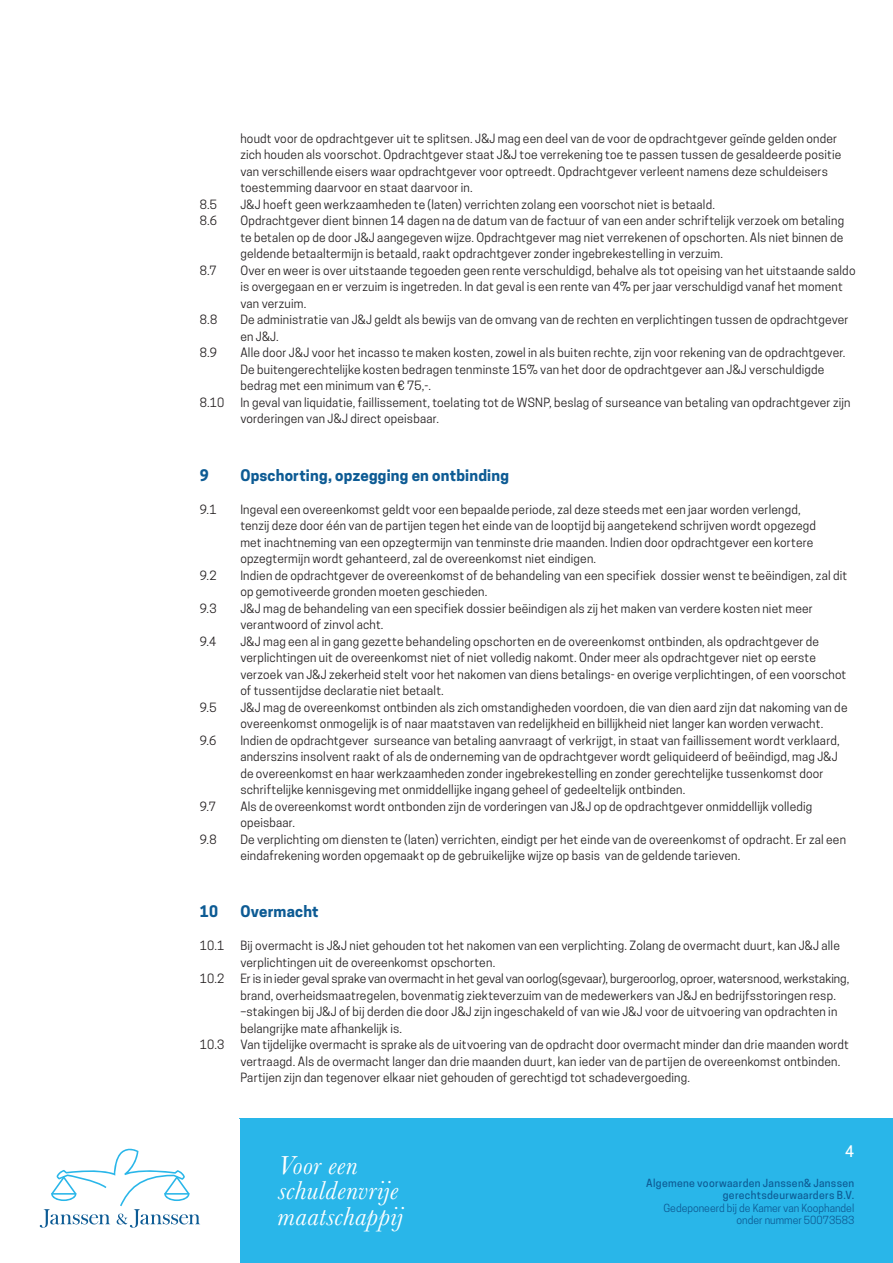
<style>
.page{position:relative;width:893px;height:1263px;background:#fff}
.page>*{position:absolute;margin:0;border:0;box-sizing:border-box;transform-origin:0 0}
.t1{font:italic 27px/25.5px "Baskerville";letter-spacing:.015em;color:#fff}
.t2{font:700 15px "Cooper Hewitt";letter-spacing:.015em;color:#0d5b94}
.t3{font:500 15px "Cooper Hewitt";color:#fff}
.t4{font:12px/16.5px "Cooper Hewitt";letter-spacing:.015em;color:#231f20}
.t5{font:500 10.5px "Cooper Hewitt";letter-spacing:.03em;color:#0d5b94}
.t6{font:10.5px "Cooper Hewitt";color:#0d5b94}
</style>
<div class="page">
<div style="left:239px;top:1118px;width:654px;height:145px;background:#29b6e9"></div>
<svg style="left:40px;top:1148px;width:160px;height:80px"></svg>
<p class="t4" style="left:240px;top:130px;width:602px">houdt voor de opdrachtgever uit te splitsen. J&amp;J mag een deel van de voor de opdrachtgever geïnde gelden onder zich houden als voorschot. Opdrachtgever staat J&amp;J toe verrekening toe te passen tussen de gesaldeerde positie van verschillende eisers waar opdrachtgever voor optreedt. Opdrachtgever verleent namens deze schuldeisers toestemming daarvoor en staat daarvoor in.</p>
<p class="t4" style="left:200px;top:196px;width:19px">8.5</p>
<p class="t4" style="left:240px;top:196px;width:476px">J&amp;J hoeft geen werkzaamheden te (laten) verrichten zolang een voorschot niet is betaald.</p>
<p class="t4" style="left:200px;top:213px;width:19px">8.6</p>
<p class="t4" style="left:240px;top:213px;width:605px;text-align:justify">Opdrachtgever dient binnen 14 dagen na de datum van de factuur of van een ander schriftelijk verzoek om betaling te betalen op de door J&amp;J aangegeven wijze. Opdrachtgever mag niet verrekenen of opschorten. Als niet binnen de geldende betaaltermijn is betaald, raakt opdrachtgever zonder ingebrekestelling in verzuim.</p>
<p class="t4" style="left:200px;top:262px;width:18px">8.7</p>
<p class="t4" style="left:240px;top:262px;width:617px">Over en weer is over uitstaande tegoeden geen rente verschuldigd, behalve als tot opeising van het uitstaande saldo is overgegaan en er verzuim is ingetreden. In dat geval is een rente van 4% per jaar verschuldigd vanaf het moment van verzuim.</p>
<p class="t4" style="left:200px;top:312px;width:19px">8.8</p>
<p class="t4" style="left:240px;top:312px;width:610px">De administratie van J&amp;J geldt als bewijs van de omvang van de rechten en verplichtingen tussen de opdrachtgever en J&amp;J.</p>
<p class="t4" style="left:200px;top:345px;width:19px">8.9</p>
<p class="t4" style="left:240px;top:345px;width:607px">Alle door J&amp;J voor het incasso te maken kosten, zowel in als buiten rechte, zijn voor rekening van de opdrachtgever.<br>De buitengerechtelijke kosten bedragen tenminste 15% van het door de opdrachtgever aan J&amp;J verschuldigde bedrag met een minimum van € 75,-.</p>
<p class="t4" style="left:200px;top:394px;width:26px">8.10</p>
<p class="t4" style="left:240px;top:394px;width:612px">In geval van liquidatie, faillissement, toelating tot de WSNP, beslag of surseance van betaling van opdrachtgever zijn vorderingen van J&amp;J direct opeisbaar.</p>
<p class="t2" style="left:200px;top:466px;width:10px">9</p>
<p class="t2" style="left:240px;top:466px;width:270px">Opschorting, opzegging en ontbinding</p>
<p class="t4" style="left:200px;top:501px;width:18px">9.1</p>
<p class="t4" style="left:240px;top:501px;width:577px">Ingeval een overeenkomst geldt voor een bepaalde periode, zal deze steeds met een jaar worden verlengd, tenzij deze door één van de partijen tegen het einde van de looptijd bij aangetekend schrijven wordt opgezegd met inachtneming van een opzegtermijn van tenminste drie maanden. Indien door opdrachtgever een kortere opzegtermijn wordt gehanteerd, zal de overeenkomst niet eindigen.</p>
<p class="t4" style="left:200px;top:567px;width:18px">9.2</p>
<p class="t4" style="left:240px;top:567px;width:608px">Indien de opdrachtgever de overeenkomst of de behandeling van een specifiek dossier wenst te beëindigen, zal dit op gemotiveerde gronden moeten geschieden.</p>
<p class="t4" style="left:200px;top:600px;width:18px">9.3</p>
<p class="t4" style="left:240px;top:600px;width:574px">J&amp;J mag de behandeling van een specifiek dossier beëindigen als zij het maken van verdere kosten niet meer verantwoord of zinvol acht.</p>
<p class="t4" style="left:200px;top:633px;width:18px">9.4</p>
<p class="t4" style="left:240px;top:633px;width:608px">J&amp;J mag een al in gang gezette behandeling opschorten en de overeenkomst ontbinden, als opdrachtgever de verplichtingen uit de overeenkomst niet of niet volledig nakomt. Onder meer als opdrachtgever niet op eerste verzoek van J&amp;J zekerheid stelt voor het nakomen van diens betalings- en overige verplichtingen, of een voorschot of tussentijdse declaratie niet betaalt.</p>
<p class="t4" style="left:200px;top:699px;width:18px">9.5</p>
<p class="t4" style="left:240px;top:699px;width:609px">J&amp;J mag de overeenkomst ontbinden als zich omstandigheden voordoen, die van dien aard zijn dat nakoming van de overeenkomst onmogelijk is of naar maatstaven van redelijkheid en billijkheid niet langer kan worden verwacht.</p>
<p class="t4" style="left:200px;top:732px;width:18px">9.6</p>
<p class="t4" style="left:240px;top:732px;width:601px">Indien de opdrachtgever surseance van betaling aanvraagt of verkrijgt, in staat van faillissement wordt verklaard, anderszins insolvent raakt of als de onderneming van de opdrachtgever wordt geliquideerd of beëindigd, mag J&amp;J de overeenkomst en haar werkzaamheden zonder ingebrekestelling en zonder gerechtelijke tussenkomst door schriftelijke kennisgeving met onmiddellijke ingang geheel of gedeeltelijk ontbinden.</p>
<p class="t4" style="left:200px;top:798px;width:18px">9.7</p>
<p class="t4" style="left:240px;top:798px;width:573px">Als de overeenkomst wordt ontbonden zijn de vorderingen van J&amp;J op de opdrachtgever onmiddellijk volledig opeisbaar.</p>
<p class="t4" style="left:200px;top:831px;width:18px">9.8</p>
<p class="t4" style="left:240px;top:831px;width:607px">De verplichting om diensten te (laten) verrichten, eindigt per het einde van de overeenkomst of opdracht. Er zal een eindafrekening worden opgemaakt op de gebruikelijke wijze op basis van de geldende tarieven.</p>
<p class="t2" style="left:200px;top:902px;width:20px">10</p>
<p class="t2" style="left:240px;top:902px;width:80px">Overmacht</p>
<p class="t4" style="left:200px;top:937px;width:26px">10.1</p>
<p class="t4" style="left:240px;top:937px;width:601px">Bij overmacht is J&amp;J niet gehouden tot het nakomen van een verplichting. Zolang de overmacht duurt, kan J&amp;J alle verplichtingen uit de overeenkomst opschorten.</p>
<p class="t4" style="left:200px;top:970px;width:26px">10.2</p>
<p class="t4" style="left:240px;top:970px;width:610px">Er is in ieder geval sprake van overmacht in het geval van oorlog(sgevaar), burgeroorlog, oproer, watersnood, werkstaking, brand, overheidsmaatregelen, bovenmatig ziekteverzuim van de medewerkers van J&amp;J en bedrijfsstoringen resp. –stakingen bij J&amp;J of bij derden die door J&amp;J zijn ingeschakeld of van wie J&amp;J voor de uitvoering van opdrachten in belangrijke mate afhankelijk is.</p>
<p class="t4" style="left:200px;top:1036px;width:26px">10.3</p>
<p class="t4" style="left:240px;top:1036px;width:610px">Van tijdelijke overmacht is sprake als de uitvoering van de opdracht door overmacht minder dan drie maanden wordt vertraagd. Als de overmacht langer dan drie maanden duurt, kan ieder van de partijen de overeenkomst ontbinden.<br>Partijen zijn dan tegenover elkaar niet gehouden of gerechtigd tot schadevergoeding.</p>
<p class="t3" style="left:845px;top:1143px;width:10px">4</p>
<p class="t1" style="left:278px;top:1152px;width:81px">Voor een</p>
<p class="t1" style="left:278px;top:1177px;width:127px">schuldenvrije maatschappij</p>
<p class="t5" style="left:646px;top:1177px;width:209px">Algemene voorwaarden Janssen&amp; Janssen</p>
<p class="t5" style="left:723px;top:1189px;width:133px">gerechtsdeurwaarders B.V.</p>
<p class="t6" style="left:663px;top:1201px;width:192px">Gedeponeerd bij de Kamer van Koophandel</p>
<p class="t6" style="left:736px;top:1214px;width:119px">onder nummer 50073583</p>
</div>
